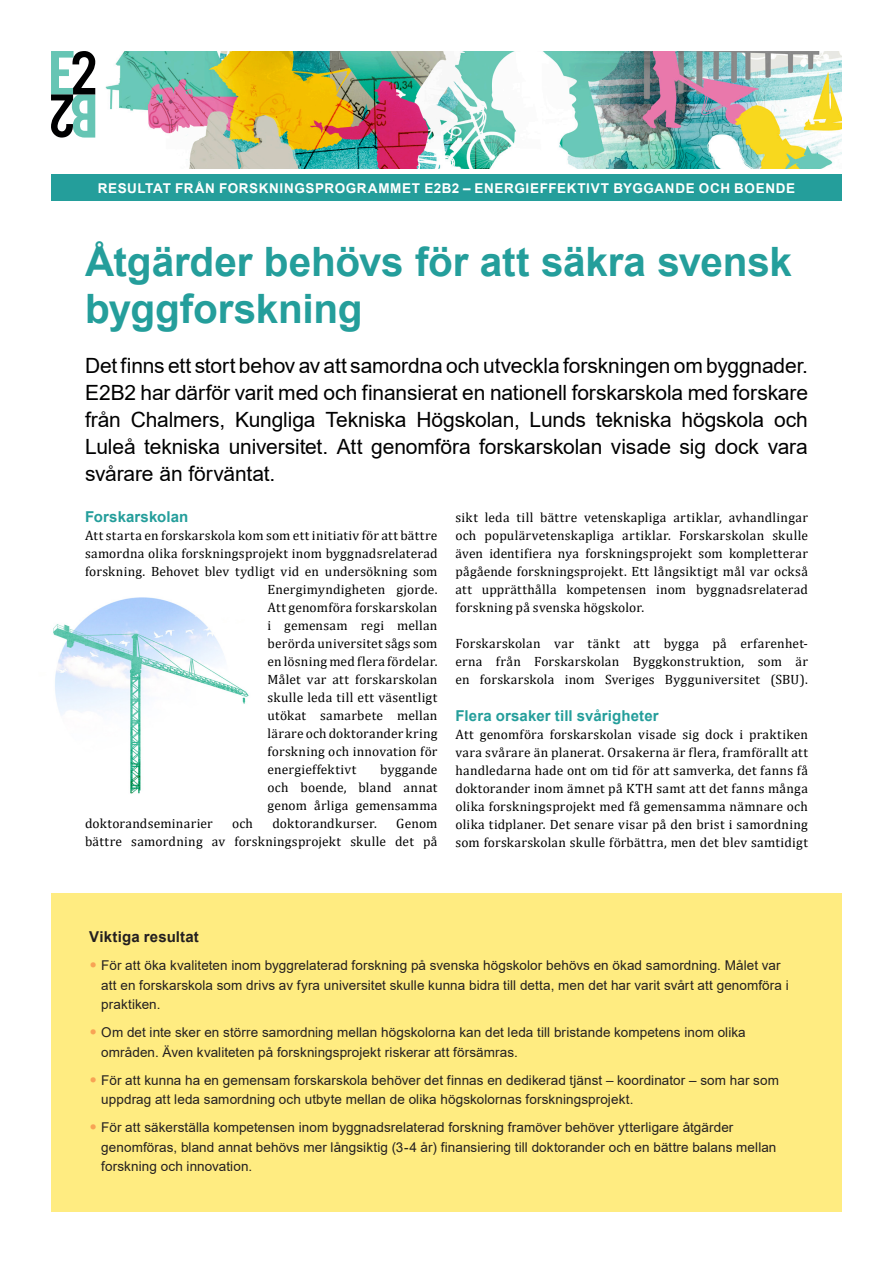
<style>
.page{position:relative;width:893px;height:1263px;background:#fff}
.page>*{position:absolute;margin:0;border:0;box-sizing:border-box;transform-origin:0 0}
._02_Subtitle{font:700 40.5px/46.5px "Arial";letter-spacing:-.005em;color:#249e9b}
._05_Bullet_list_box{font:21px/27px "Arial";letter-spacing:-.01em;color:#000001;text-align:justify}
._03_Copy{font:700 15px "Arial";letter-spacing:.01em;color:#249e9b}
._06_Bullet_list{font:700 15px "Arial";letter-spacing:.01em;color:#231f20}
._03_Copy-2{font:13.5px/18px "Cambria";letter-spacing:.015em;color:#000001;text-align:justify}
.t1{font:13.5px/19.5px "Arial";letter-spacing:.005em;color:#231f20}
._02_Subhead{font:700 13.5px "Arial";letter-spacing:.045em;color:#fff}
.s1{font-family:"Calibri";font-size:16.5px;color:#f8a355}
</style>
<div class="page">
<div style="left:51px;top:174px;width:791px;height:27px;background:#249e9b"></div>
<svg style="left:51px;top:51px;width:44px;height:87px"></svg>
<img style="left:105px;top:51px;width:737px;height:117px">
<img style="left:53px;top:597px;width:196px;height:197px">
<div style="left:51px;top:893px;width:791px;height:319px;background:#ffec81"></div>
<p class="_02_Subhead" style="left:98px;top:179px;width:699px">RESULTAT FRÅN FORSKNINGSPROGRAMMET E2B2 – ENERGIEFFEKTIVT BYGGANDE OCH BOENDE</p>
<p class="_02_Subtitle" style="left:85px;top:239px;width:708px">Åtgärder behövs för att säkra svensk byggforskning</p>
<p class="_05_Bullet_list_box" style="left:85px;top:351px;width:724px">Det finns ett stort behov av att samordna och utveckla forskningen om byggnader.<br>E2B2 har därför varit med och finansierat en nationell forskarskola med forskare från Chalmers, Kungliga Tekniska Högskolan, Lunds tekniska högskola och Luleå tekniska universitet. Att genomföra forskarskolan visade sig dock vara svårare än förväntat.</p>
<p class="_03_Copy" style="left:85px;top:506px;width:105px">Forskarskolan</p>
<p class="_03_Copy-2" style="left:85px;top:527px;width:354px">Att starta en forskarskola kom som ett initiativ för att bättre</p>
<p class="_03_Copy-2" style="left:85px;top:545px;width:354px">samordna olika forskningsprojekt inom byggnadsrelaterad</p>
<p class="_03_Copy-2" style="left:85px;top:563px;width:354px">forskning. Behovet blev tydligt vid en undersökning som</p>
<p class="_03_Copy-2" style="left:268px;top:581px;width:171px">Energimyndigheten gjorde.</p>
<p class="_03_Copy-2" style="left:268px;top:599px;width:171px">Att genomföra forskarskolan</p>
<p class="_03_Copy-2" style="left:268px;top:617px;width:171px">i gemensam regi mellan</p>
<p class="_03_Copy-2" style="left:268px;top:635px;width:171px">berörda universitet sågs som</p>
<p class="_03_Copy-2" style="left:268px;top:653px;width:171px">en lösning med flera fördelar.</p>
<p class="_03_Copy-2" style="left:268px;top:671px;width:171px">Målet var att forskarskolan</p>
<p class="_03_Copy-2" style="left:268px;top:689px;width:171px">skulle leda till ett väsentligt</p>
<p class="_03_Copy-2" style="left:268px;top:707px;width:171px">utökat samarbete mellan</p>
<p class="_03_Copy-2" style="left:268px;top:725px;width:171px">lärare och doktorander kring</p>
<p class="_03_Copy-2" style="left:268px;top:743px;width:171px">forskning och innovation för</p>
<p class="_03_Copy-2" style="left:268px;top:761px;width:90px">energieffektivt</p>
<p class="_03_Copy-2" style="left:268px;top:761px;width:171px;text-indent:113px">byggande och boende, bland annat genom årliga gemensamma</p>
<p class="_03_Copy-2" style="left:85px;top:815px;width:129px">doktorandseminarier</p>
<p class="_03_Copy-2" style="left:232px;top:815px;width:22px">och</p>
<p class="_03_Copy-2" style="left:272px;top:815px;width:106px">doktorandkurser.</p>
<p class="_03_Copy-2" style="left:85px;top:815px;width:354px;text-align:right">Genom<br>bättre samordning av forskningsprojekt skulle det på</p>
<p class="_03_Copy-2" style="left:455px;top:508px;width:354px">sikt leda till bättre vetenskapliga artiklar, avhandlingar och populärvetenskapliga artiklar. Forskarskolan skulle även identifiera nya forskningsprojekt som kompletterar pågående forskningsprojekt. Ett långsiktigt mål var också att upprätthålla kompetensen inom byggnadsrelaterad forskning på svenska högskolor.</p>
<p class="_03_Copy-2" style="left:455px;top:634px;width:354px">Forskarskolan var tänkt att bygga på erfarenhet&shy;erna från Forskarskolan Byggkonstruktion, som är en forskarskola inom Sveriges Bygguniversitet (SBU).</p>
<p class="_03_Copy" style="left:455px;top:705px;width:205px">Flera orsaker till svårigheter</p>
<p class="_03_Copy-2" style="left:455px;top:726px;width:354px">Att genomföra forskarskolan visade sig dock i praktiken vara svårare än planerat. Orsakerna är flera, framförallt att handledarna hade ont om tid för att samverka, det fanns få doktorander inom ämnet på KTH samt att det fanns många olika forskningsprojekt med få gemensamma nämnare och olika tidplaner. Det senare visar på den brist i samordning som forskarskolan skulle förbättra, men det blev samtidigt</p>
<p class="_06_Bullet_list" style="left:89px;top:926px;width:111px">Viktiga resultat</p>
<p class="t1" style="left:101px;top:956px;width:689px;text-indent:-12px"><span class="s1">•</span> För att öka kvaliteten inom byggrelaterad forskning på svenska högskolor behövs en ökad samordning. Målet var att en forskarskola som drivs av fyra universitet skulle kunna bidra till detta, men det har varit svårt att genomföra i praktiken.</p>
<p class="t1" style="left:101px;top:1023px;width:646px;text-indent:-12px"><span class="s1">•</span> Om det inte sker en större samordning mellan högskolorna kan det leda till bristande kompetens inom olika områden. Även kvaliteten på forskningsprojekt riskerar att försämras.</p>
<p class="t1" style="left:101px;top:1070px;width:679px;text-indent:-12px"><span class="s1">•</span> För att kunna ha en gemensam forskarskola behöver det finnas en dedikerad tjänst – koordinator – som har som uppdrag att leda samordning och utbyte mellan de olika högskolornas forskningsprojekt.</p>
<p class="t1" style="left:101px;top:1118px;width:677px;text-indent:-12px"><span class="s1">•</span> För att säkerställa kompetensen inom byggnadsrelaterad forskning framöver behöver ytterligare åtgärder genomföras, bland annat behövs mer långsiktig (3-4 år) finansiering till doktorander och en bättre balans mellan forskning och innovation.</p>
</div>
